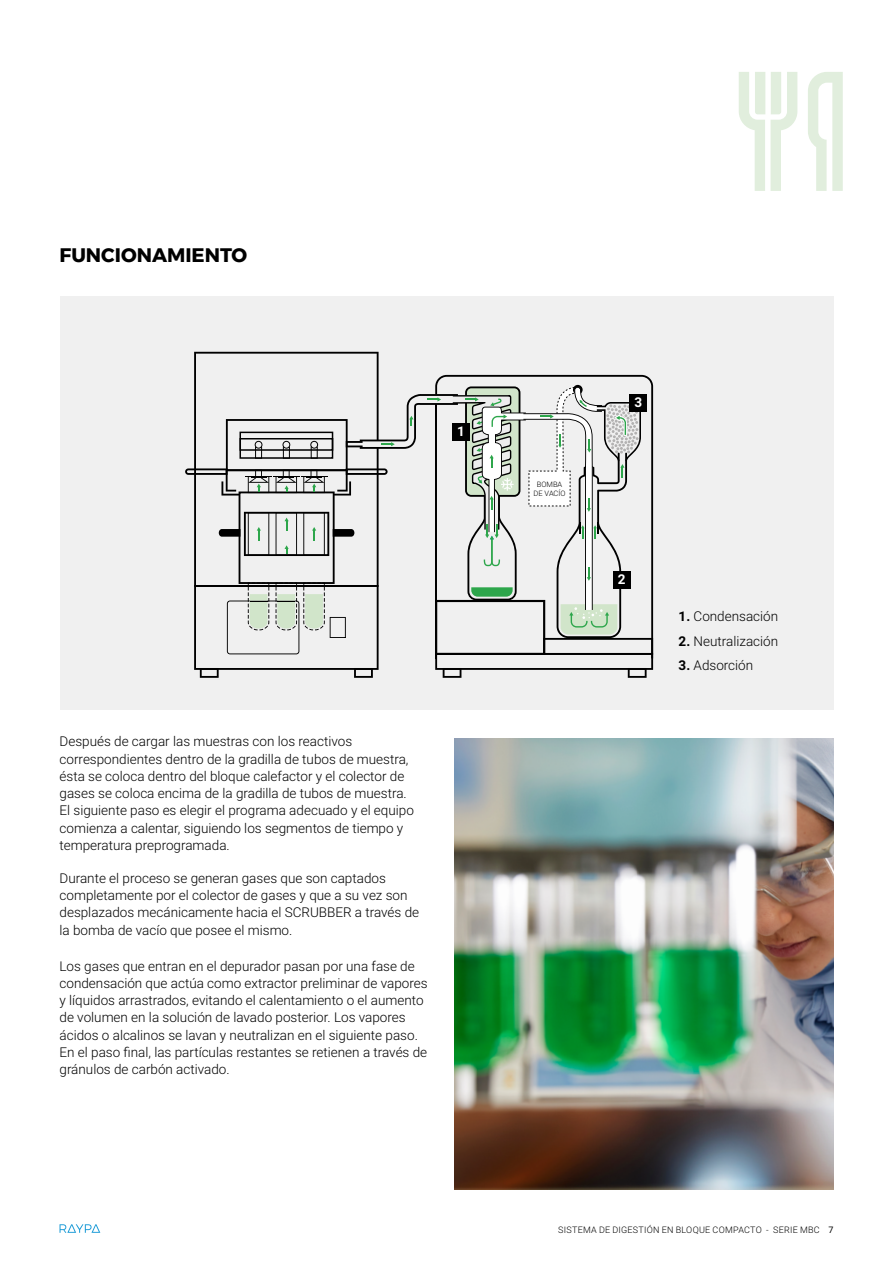
<style>
.page{position:relative;width:893px;height:1263px;background:#fff}
.page>*{position:absolute;margin:0;border:0;box-sizing:border-box;transform-origin:0 0}
.t1{font:700 19.5px "Montserrat";color:#000}
.t2{font:300 13.5px/17.2px "Roboto";color:#000}
.t3{font:700 13.5px "Roboto";color:#fff}
.t4{font:300 9px "Roboto";letter-spacing:.03em;color:#000}
.t5{font:300 7.5px/9px "Roboto";color:#000;text-align:center}
.s1{font-weight:700}
.s2{font-weight:400}
</style>
<div class="page">
<svg style="left:60px;top:1224px;width:40px;height:9px"></svg>
<div style="left:60px;top:296px;width:773px;height:414px;background:#f0f0f0"></div>
<svg style="left:185px;top:352px;width:468px;height:326px"></svg>
<svg style="left:808px;top:72px;width:35px;height:119px"></svg>
<svg style="left:739px;top:72px;width:26px;height:119px"></svg>
<svg style="left:771px;top:72px;width:26px;height:119px"></svg>
<img style="left:454px;top:739px;width:379px;height:451px">
<div style="left:453px;top:423px;width:17px;height:17px;background:#000"></div>
<div style="left:613px;top:571px;width:17px;height:17px;background:#000"></div>
<div style="left:630px;top:394px;width:17px;height:17px;background:#000"></div>
<div style="left:239px;top:432px;width:94px;height:27px;border:2px solid #000"></div>
<div style="left:239px;top:438px;width:94px;height:13px;border:2px solid #000"></div>
<div style="left:255px;top:446px;width:7px;height:13px;border:1px solid #000"></div>
<div style="left:283px;top:446px;width:7px;height:13px;border:1px solid #000"></div>
<div style="left:311px;top:446px;width:7px;height:13px;border:1px solid #000"></div>
<div style="left:255px;top:441px;width:7px;height:7px;border:1px solid #000;border-radius:50%"></div>
<div style="left:283px;top:441px;width:7px;height:7px;border:1px solid #000;border-radius:50%"></div>
<div style="left:310px;top:441px;width:8px;height:7px;border:1px solid #000;border-radius:50%"></div>
<h1 class="t1" style="left:60px;top:239px;width:189px">FUNCIONAMIENTO</h1>
<p class="t3" style="left:457px;top:422px;width:9px">1</p>
<p class="t2" style="left:60px;top:732px;width:356px">Después de cargar las muestras con los reactivos correspondientes dentro de la gradilla de tubos de muestra, ésta se coloca dentro del bloque calefactor y el colector de gases se coloca encima de la gradilla de tubos de muestra.<br>El siguiente paso es elegir el programa adecuado y el equipo comienza a calentar, siguiendo los segmentos de tiempo y temperatura preprogramada.</p>
<p class="t2" style="left:60px;top:869px;width:361px">Durante el proceso se generan gases que son captados completamente por el colector de gases y que a su vez son desplazados mecánicamente hacia el SCRUBBER a través de la bomba de vacío que posee el mismo.</p>
<p class="t2" style="left:60px;top:957px;width:370px">Los gases que entran en el depurador pasan por una fase de condensación que actúa como extractor preliminar de vapores y líquidos arrastrados, evitando el calentamiento o el aumento de volumen en la solución de lavado posterior. Los vapores ácidos o alcalinos se lavan y neutralizan en el siguiente paso.<br>En el paso final, las partículas restantes se retienen a través de gránulos de carbón activado.</p>
<p class="t5" style="left:534px;top:480px;width:33px">BOMBA<br>DE VACÍO</p>
<p class="t3" style="left:634px;top:393px;width:9px">3</p>
<p class="t3" style="left:618px;top:570px;width:9px">2</p>
<p class="t2" style="left:679px;top:607px;width:101px"><span class="s1">1.</span> Condensación</p>
<p class="t2" style="left:679px;top:632px;width:101px"><span class="s1">2.</span> Neutralización</p>
<p class="t2" style="left:679px;top:656px;width:76px"><span class="s1">3.</span> Adsorción</p>
<p class="t4" style="left:558px;top:1224px;width:277px">SISTEMA DE DIGESTIÓN EN BLOQUE COMPACTO - SERIE MBC <span class="s2">7</span></p>
</div>
